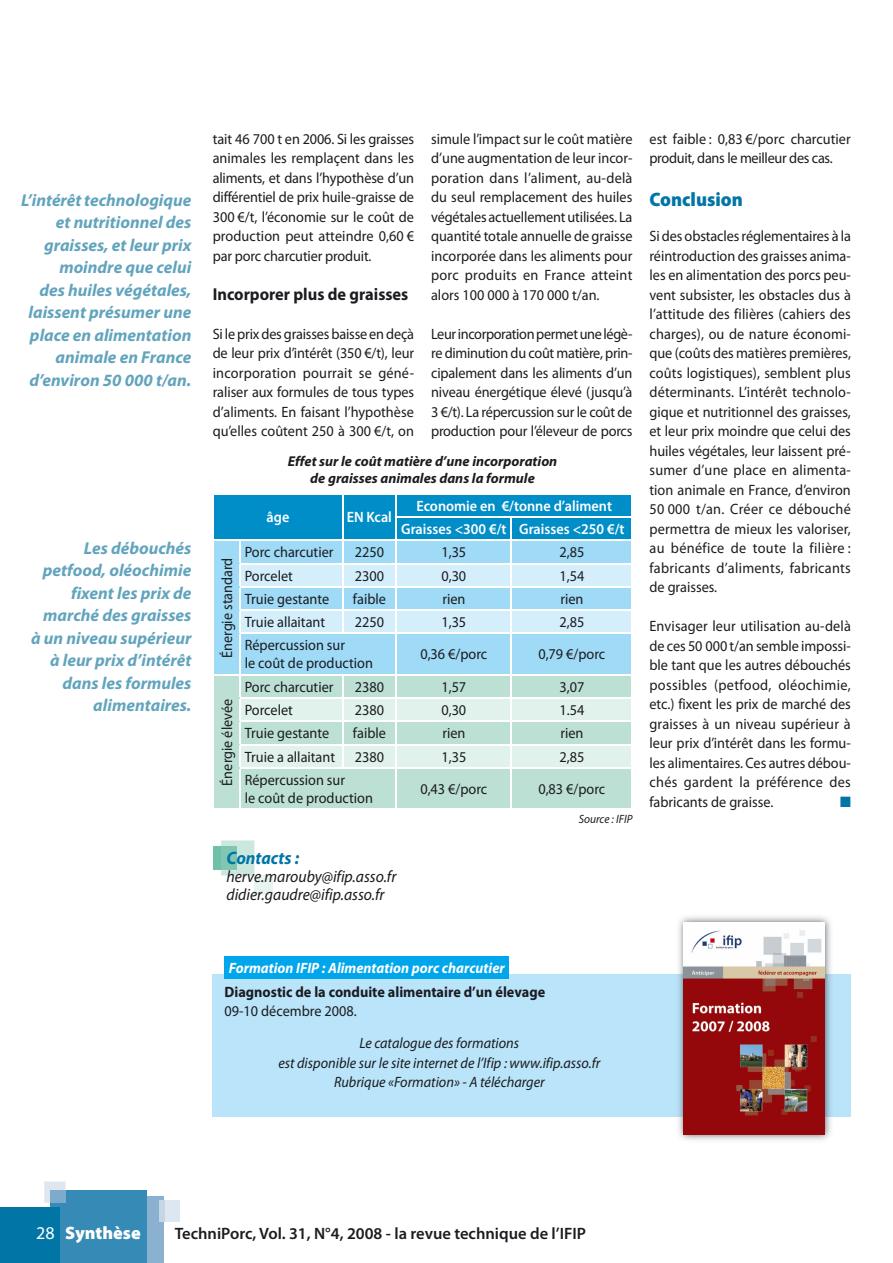
<style>
.page{position:relative;width:893px;height:1263px;background:#fff}
.page>*{position:absolute;margin:0;border:0;box-sizing:border-box;transform-origin:0 0}
.t1{font:900 19.5px "Myriad Pro";color:#0075a6;scale:.95 1}
.t2{font:900 18px "Myriad Pro";color:#fff}
.t3{font:italic 700 18px "Myriad Pro";color:#0075a6;scale:.95 1}
.t4{font:italic 700 17.25px/22.5px "Myriad Pro";color:#62a4bd;text-align:right}
.t5{font:700 17.25px "Myriad Pro";color:#1b1c20;scale:.95 1}
.t6{font:italic 16.5px/18px "Myriad Pro";color:#1b1c20;scale:.95 1}
.t7{font:600 16.5px "Myriad Pro";color:#1b1c20}
.t8{font:15px/19.5px "Myriad Pro";color:#1b1c20;text-align:justify;scale:.95 1}
.t9{font:italic 15px/19.5px "Myriad Pro";color:#1b1c20;text-align:center;scale:.95 1}
.t10{font:600 15px/23.2px "Myriad Pro";color:#fff;text-align:center;scale:.95 1}
.t11{font:15px/19.5px "Myriad Pro";letter-spacing:-.02em;color:#1b1c20;scale:.95 1}
.t12{font:700 15px "Myriad Pro";color:#1b1c20;scale:.95 1}
.t13{font:italic 700 15px "Myriad Pro";color:#fff;scale:.95 1}
.t14{font:15px "Zapf Dingbats ITC";color:#0075a6;scale:.95 1}
.t15{font:italic 700 14.25px/17.1px "Myriad Pro";color:#1b1c20;text-align:center}
.t16{font:italic 12px "Myriad Pro";color:#1b1c20;scale:.95 1}
.s1{font-weight:400}
</style>
<div class="page">
<div style="left:146px;top:1196px;width:18px;height:67px;background:#8ab1cf"></div>
<div style="left:50px;top:1191px;width:97px;height:72px;background:#368ab6"></div>
<div style="left:0;top:1208px;width:60px;height:55px;background:#0075a6"></div>
<div style="left:164px;top:1201px;width:16px;height:21px;background:#dde7f1"></div>
<div style="left:159px;top:1201px;width:5px;height:21px;background:#c5d7e7"></div>
<svg style="left:44px;top:1182px;width:21px;height:21px"></svg>
<div style="left:50px;top:1191px;width:15px;height:12px;background:#7eaacb"></div>
<div style="left:214px;top:633px;width:417px;height:41px;background:#9fdaf7"></div>
<div style="left:214px;top:676px;width:417px;height:132px;background:#bde0d5"></div>
<hr style="left:240px;top:633px;width:102px;height:1px;background:#fff">
<hr style="left:240px;top:634px;width:1px;height:40px;background:#fff">
<hr style="left:342px;top:633px;width:169px;height:1px;background:#fff">
<hr style="left:395px;top:634px;width:2px;height:40px;background:#fff">
<hr style="left:511px;top:633px;width:122px;height:1px;background:#fff">
<hr style="left:510px;top:634px;width:2px;height:40px;background:#fff">
<svg style="left:240px;top:676px;width:391px;height:91px;background:#d2eae2"></svg>
<hr style="left:396px;top:744px;width:115px;height:1px;background:#fff">
<hr style="left:395px;top:745px;width:2px;height:22px;background:#fff">
<hr style="left:511px;top:744px;width:122px;height:1px;background:#fff">
<hr style="left:510px;top:745px;width:2px;height:22px;background:#fff">
<hr style="left:240px;top:767px;width:102px;height:2px;background:#fff">
<hr style="left:240px;top:769px;width:1px;height:39px;background:#fff">
<hr style="left:342px;top:767px;width:169px;height:2px;background:#fff">
<hr style="left:395px;top:769px;width:2px;height:39px;background:#fff">
<hr style="left:511px;top:767px;width:122px;height:2px;background:#fff">
<hr style="left:510px;top:769px;width:2px;height:39px;background:#fff">
<svg style="left:214px;top:495px;width:417px;height:138px;background:#83caea"></svg>
<hr style="left:213px;top:540px;width:183px;height:1px;background:#fff">
<hr style="left:395px;top:495px;width:2px;height:21px;background:#fff">
<hr style="left:395px;top:516px;width:116px;height:2px;background:#fff">
<hr style="left:395px;top:518px;width:2px;height:22px;background:#fff">
<hr style="left:511px;top:516px;width:122px;height:2px;background:#fff">
<hr style="left:510px;top:518px;width:2px;height:22px;background:#fff">
<hr style="left:396px;top:540px;width:237px;height:1px;background:#fff">
<div style="left:213px;top:846px;width:24px;height:24px;background:#6ec0a9"></div>
<svg style="left:221px;top:840px;width:33px;height:36px"></svg>
<div style="left:221px;top:846px;width:16px;height:24px;background:#80c6b2"></div>
<div style="left:254px;top:876px;width:18px;height:19px;background:#e7f4f0"></div>
<div style="left:213px;top:974px;width:637px;height:142px;background:#bae4f9"></div>
<div style="left:224px;top:956px;width:285px;height:22px;background:#00a6eb"></div>
<img style="left:675px;top:916px;width:158px;height:224px">
<img style="left:675px;top:974px;width:158px;height:142px">
<img style="left:684px;top:923px;width:140px;height:212px">
<p class="t4" style="left:21px;top:190px;width:172px">L’intérêt technologique et nutritionnel des graisses, et leur prix moindre que celui<br>des huiles végétales, laissent présumer une place en alimentation animale en France d’environ 50 000 t/an.</p>
<p class="t4" style="left:31px;top:538px;width:162px">Les débouchés petfood, oléochimie fixent les prix de marché des graisses à un niveau supérieur à leur prix d’intérêt dans les formules alimentaires.</p>
<p class="t8" style="left:213px;top:130px;width:213px">tait 46 700 t en 2006. Si les graisses animales les remplaçent dans les aliments, et dans l’hypothèse d’un différentiel de prix huile-graisse de 300 €/t, l’économie sur le coût de production peut atteindre 0,60 € par porc charcutier produit.</p>
<p class="t5" style="left:213px;top:287px;width:207px">Incorporer plus de graisses</p>
<p class="t8" style="left:213px;top:325px;width:213px">Si le prix des graisses baisse en deçà de leur prix d’intérêt (350 €/t), leur incorporation pourrait se géné&shy;raliser aux formules de tous types d’aliments. En faisant l’hypothèse qu’elles coûtent 250 à 300 €/t, on</p>
<p class="t8" style="left:431px;top:130px;width:213px">simule l’impact sur le coût matière d’une augmentation de leur incor&shy;poration dans l’aliment, au-delà du seul remplacement des huiles végétales actuellement utilisées. La quantité totale annuelle de graisse incorporée dans les aliments pour porc produits en France atteint alors 100 000 à 170 000 t/an.</p>
<p class="t8" style="left:431px;top:325px;width:213px">Leur incorporation permet une légè&shy;re diminution du coût matière, prin&shy;cipalement dans les aliments d’un niveau énergétique élevé (jusqu’à 3 €/t). La répercussion sur le coût de production pour l’éleveur de porcs</p>
<p class="t8" style="left:218px;top:658px;width:107px;rotate:-90deg">Énergie standard</p>
<p class="t15" style="left:288px;top:453px;width:271px">Effet sur le coût matière d’une incorporation de graisses animales dans la formule</p>
<p class="t10" style="left:266px;top:507px;width:25px">âge</p>
<p class="t10" style="left:347px;top:507px;width:49px">EN Kcal</p>
<p class="t10" style="left:401px;top:495px;width:237px">Economie en €/tonne d’aliment<br>Graisses &lt;300 €/t Graisses &lt;250 €/t</p>
<p class="t8" style="left:245px;top:543px;width:95px">Porc charcutier</p>
<p class="t8" style="left:355px;top:543px;width:32px">2250</p>
<p class="t8" style="left:441px;top:543px;width:28px">1,35</p>
<p class="t8" style="left:559px;top:543px;width:28px">2,85</p>
<p class="t8" style="left:245px;top:567px;width:52px">Porcelet</p>
<p class="t8" style="left:355px;top:567px;width:32px">2300</p>
<p class="t8" style="left:441px;top:567px;width:28px">0,30</p>
<p class="t8" style="left:559px;top:567px;width:28px">1,54</p>
<p class="t8" style="left:245px;top:590px;width:90px">Truie gestante</p>
<p class="t8" style="left:353px;top:590px;width:36px">faible</p>
<p class="t8" style="left:442px;top:590px;width:26px">rien</p>
<p class="t8" style="left:560px;top:590px;width:26px">rien</p>
<p class="t8" style="left:245px;top:613px;width:86px">Truie allaitant</p>
<p class="t8" style="left:355px;top:613px;width:32px">2250</p>
<p class="t8" style="left:441px;top:613px;width:28px">1,35</p>
<p class="t8" style="left:559px;top:613px;width:28px">2,85</p>
<p class="t8" style="left:245px;top:637px;width:136px;line-height:18px">Répercussion sur<br>le coût de production</p>
<p class="t8" style="left:420px;top:646px;width:72px">0,36 €/porc</p>
<p class="t8" style="left:538px;top:646px;width:72px">0,79 €/porc</p>
<p class="t8" style="left:245px;top:678px;width:95px">Porc charcutier</p>
<p class="t8" style="left:355px;top:678px;width:32px">2380</p>
<p class="t8" style="left:441px;top:678px;width:28px">1,57</p>
<p class="t8" style="left:559px;top:678px;width:28px">3,07</p>
<p class="t8" style="left:245px;top:701px;width:52px">Porcelet</p>
<p class="t8" style="left:355px;top:701px;width:32px">2380</p>
<p class="t8" style="left:441px;top:701px;width:28px">0,30</p>
<p class="t8" style="left:559px;top:701px;width:28px">1.54</p>
<p class="t8" style="left:245px;top:724px;width:90px">Truie gestante</p>
<p class="t8" style="left:353px;top:724px;width:36px">faible</p>
<p class="t8" style="left:442px;top:724px;width:26px">rien</p>
<p class="t8" style="left:560px;top:724px;width:26px">rien</p>
<p class="t8" style="left:245px;top:748px;width:97px">Truie a allaitant</p>
<p class="t8" style="left:355px;top:748px;width:32px">2380</p>
<p class="t8" style="left:441px;top:748px;width:28px">1,35</p>
<p class="t8" style="left:559px;top:748px;width:28px">2,85</p>
<p class="t8" style="left:245px;top:772px;width:136px;line-height:18px">Répercussion sur<br>le coût de production</p>
<p class="t8" style="left:420px;top:780px;width:72px">0,43 €/porc</p>
<p class="t8" style="left:538px;top:780px;width:72px">0,83 €/porc</p>
<p class="t16" style="left:578px;top:814px;width:58px">Source : IFIP</p>
<p class="t3" style="left:226px;top:851px;width:78px">Contacts :</p>
<p class="t6" style="left:226px;top:868px;width:180px">herve.marouby@ifip.asso.fr didier.gaudre@ifip.asso.fr</p>
<p class="t8" style="left:218px;top:786px;width:93px;rotate:-90deg">Énergie élevée</p>
<p class="t11" style="left:649px;top:130px;width:213px">est faible : 0,83 €/porc charcutier produit, dans le meilleur des cas.</p>
<h1 class="t1" style="left:649px;top:192px;width:100px">Conclusion</h1>
<p class="t8" style="left:649px;top:227px;width:213px">Si des obstacles réglementaires à la réintroduction des graisses anima&shy;les en alimentation des porcs peu&shy;vent subsister, les obstacles dus à l’attitude des filières (cahiers des charges), ou de nature économi&shy;que (coûts des matières premières, coûts logistiques), semblent plus déterminants. L’intérêt technolo&shy;gique et nutritionnel des graisses, et leur prix moindre que celui des huiles végétales, leur laissent pré&shy;sumer d’une place en alimenta&shy;tion animale en France, d’environ 50 000 t/an. Créer ce débouché permettra de mieux les valoriser, au bénéfice de toute la filière : fabricants d’aliments, fabricants de graisses.</p>
<p class="t8" style="left:649px;top:617px;width:213px">Envisager leur utilisation au-delà de ces 50 000 t/an semble impossi&shy;ble tant que les autres débouchés possibles (petfood, oléochimie, etc.) fixent les prix de marché des graisses à un niveau supérieur à leur prix d’intérêt dans les formu&shy;les alimentaires. Ces autres débou&shy;chés gardent la préférence des fabricants de graisse.</p>
<p class="t14" style="left:840px;top:794px;width:13px">■</p>
<p class="t13" style="left:229px;top:962px;width:292px">Formation IFIP : Alimentation porc charcutier</p>
<p class="t12" style="left:224px;top:986px;width:339px">Diagnostic de la conduite alimentaire d’un élevage</p>
<p class="t8" style="left:224px;top:1002px;width:141px">09-10 décembre 2008.</p>
<p class="t9" style="left:278px;top:1035px;width:340px">Le catalogue des formations<br>est disponible sur le site internet de l’Ifip : www.ifip.asso.fr<br>Rubrique «Formation» - A télécharger</p>
<p class="t2" style="left:36px;top:1226px;width:106px"><span class="s1">28</span> Synthèse</p>
<p class="t7" style="left:175px;top:1227px;width:413px">TechniPorc, Vol. 31, N°4, 2008 - la revue technique de l’IFIP</p>
</div>
